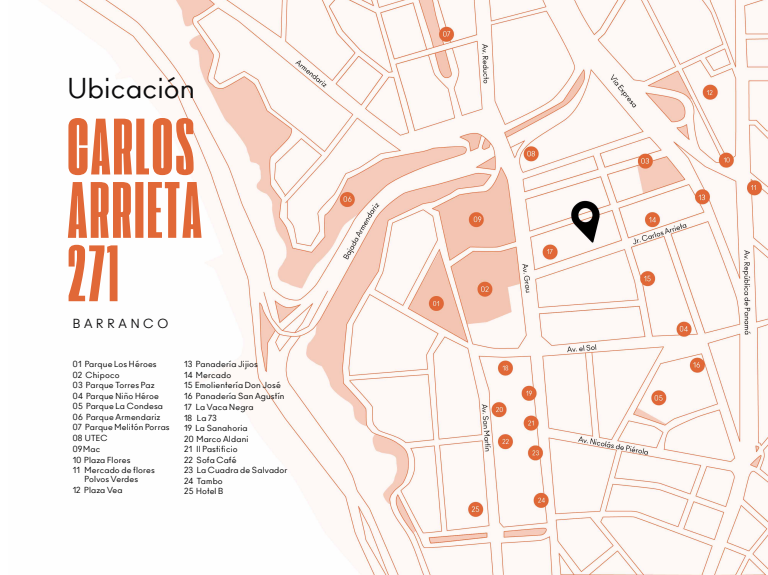
<style>
.page{position:relative;width:768px;height:575px;background:#fff}
.page>*{position:absolute;margin:0;border:0;box-sizing:border-box;transform-origin:0 0}
.t1{font:84px/63.2px "Extenda 30 Deca";letter-spacing:.03em;color:#e16837;text-align:justify}
.t2{font:26.8px "Ano";color:#0b0b0c}
.t3{font:12.4px "Ano";letter-spacing:.3em;color:#0b0b0c}
.t4{font:8px/10.4px "Ano";letter-spacing:.02em;color:#000}
</style>
<div class="page">
<img style="left:42px;top:0;width:726px;height:575px">
<h2 class="t2" style="left:68px;top:72px;width:129px">Ubicación</h2>
<h1 class="t1" style="left:68px;top:113px;width:136px">CARLOS ARRIETA 271</h1>
<h3 class="t3" style="left:73px;top:316px;width:97px">BARRANCO</h3>
<p class="t4" style="left:73px;top:359px;width:98px">01 Parque Los Héroes<br>02 Chipoco<br>03 Parque Torres Paz<br>04 Parque Niño Héroe<br>05 Parque La Condesa<br>06 Parque Armendariz<br>07 Parque Melitón Porras<br>08 UTEC<br>09Mac<br>10 Plaza Flores<br>11 Mercado de flores</p>
<p class="t4" style="left:73px;top:474px;width:67px;text-indent:12px">Polvos Verdes<br>12 Plaza Vea</p>
<p class="t4" style="left:184px;top:359px;width:105px">13 Panadería Jijios<br>14 Mercado<br>15 Emolientería Don José<br>16 Panadería San Agustín<br>17 La Vaca Negra<br>18 La 73<br>19 La Sanahoria<br>20 Marco Aldani<br>21 Il Pastificio<br>22 Sofa Café<br>23 La Cuadra de Salvador<br>24 Tambo<br>25 Hotel B</p>
</div>
